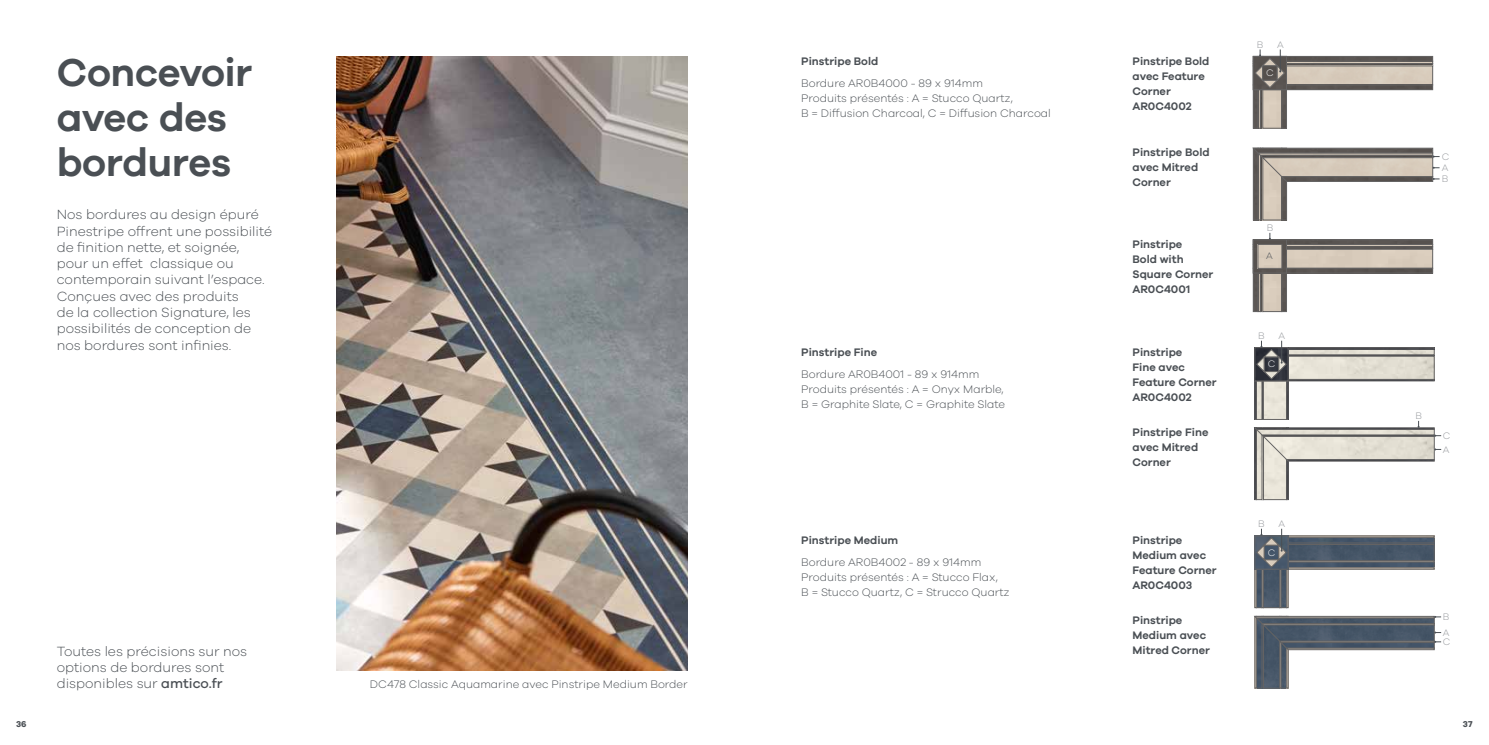
<style>
.page{position:relative;width:1489px;height:745px;background:#fff}
.page>*{position:absolute;margin:0;border:0;box-sizing:border-box;transform-origin:0 0}
.t1{font:600 40px/45px "Galano Grotesque";letter-spacing:-.01em;color:#4a4f54}
.t2{font:300 13.75px/16.2px "Galano Grotesque";color:#4a4f54}
.t3{font:300 11.25px/15px "Galano Grotesque";color:#4a4f54}
.t4{font:600 11.25px/15px "Galano Grotesque";color:#4a4f54}
.t5{font:300 9.75px/13.8px "Galano Grotesque";color:#929599}
.t6{font:300 9.75px "Galano Grotesque";color:#fff}
.t7{font:300 9.75px "Galano Grotesque";color:#4a4f54}
.t8{font:700 8.75px "Galano Grotesque";color:#4a4f54}
.s1{font-weight:500}
</style>
<div class="page">
<img style="left:337px;top:57px;width:350px;height:613px">
<img style="left:1264px;top:90px;width:20px;height:36px">
<div style="left:1257px;top:56px;width:3px;height:72px;border:1px solid #646363"></div>
<div style="left:1260px;top:56px;width:2px;height:72px;border:1px solid #646363"></div>
<div style="left:1262px;top:56px;width:19px;height:72px;border:1px solid #646363"></div>
<div style="left:1281px;top:56px;width:5px;height:72px;border:1px solid #646363"></div>
<div style="left:1253px;top:56px;width:4px;height:72px;border:1px solid #646363"></div>
<img style="left:1286px;top:58px;width:144px;height:30px">
<div style="left:1253px;top:61px;width:179px;height:3px;border:1px solid #646363"></div>
<div style="left:1253px;top:63px;width:179px;height:3px;border:1px solid #646363"></div>
<div style="left:1253px;top:66px;width:179px;height:19px;border:1px solid #646363"></div>
<div style="left:1253px;top:85px;width:179px;height:5px;border:1px solid #646363"></div>
<div style="left:1253px;top:56px;width:179px;height:5px;border:1px solid #646363"></div>
<div style="left:1253px;top:56px;width:33px;height:34px;border:1px solid #646363"></div>
<img style="left:1264px;top:181px;width:20px;height:37px">
<div style="left:1257px;top:148px;width:3px;height:72px;border:1px solid #646363"></div>
<div style="left:1260px;top:148px;width:2px;height:72px;border:1px solid #646363"></div>
<div style="left:1262px;top:148px;width:19px;height:72px;border:1px solid #646363"></div>
<div style="left:1281px;top:148px;width:5px;height:72px;border:1px solid #646363"></div>
<div style="left:1253px;top:148px;width:4px;height:72px;border:1px solid #646363"></div>
<img style="left:1264px;top:273px;width:20px;height:36px">
<div style="left:1257px;top:239px;width:3px;height:72px;border:1px solid #646363"></div>
<div style="left:1260px;top:239px;width:2px;height:72px;border:1px solid #646363"></div>
<div style="left:1262px;top:239px;width:19px;height:72px;border:1px solid #646363"></div>
<div style="left:1281px;top:239px;width:5px;height:72px;border:1px solid #646363"></div>
<div style="left:1253px;top:239px;width:4px;height:72px;border:1px solid #646363"></div>
<img style="left:1286px;top:241px;width:144px;height:30px">
<div style="left:1253px;top:244px;width:179px;height:3px;border:1px solid #646363"></div>
<div style="left:1253px;top:247px;width:179px;height:2px;border:1px solid #646363"></div>
<div style="left:1253px;top:249px;width:179px;height:19px;border:1px solid #646363"></div>
<div style="left:1253px;top:268px;width:179px;height:5px;border:1px solid #646363"></div>
<div style="left:1253px;top:239px;width:179px;height:5px;border:1px solid #646363"></div>
<img style="left:1255px;top:241px;width:29px;height:30px">
<div style="left:1253px;top:239px;width:33px;height:34px;border:1px solid #646363"></div>
<img style="left:1259px;top:246px;width:20px;height:20px">
<div style="left:1257px;top:244px;width:24px;height:24px;border:1px solid #646363"></div>
<svg style="left:1253px;top:148px;width:186px;height:33px;background:#a39b92"></svg>
<svg style="left:1254px;top:49px;width:30px;height:39px"></svg>
<div style="left:1261px;top:347px;width:2px;height:72px;border:1px solid #646363"></div>
<div style="left:1256px;top:347px;width:5px;height:72px;border:1px solid #646363"></div>
<div style="left:1263px;top:347px;width:23px;height:72px;border:1px solid #646363"></div>
<div style="left:1254px;top:347px;width:2px;height:72px;border:1px solid #646363"></div>
<div style="left:1286px;top:347px;width:1px;height:72px;border:1px solid #646363"></div>
<img style="left:1287px;top:351px;width:144px;height:26px">
<div style="left:1254px;top:354px;width:179px;height:2px;border:1px solid #646363"></div>
<div style="left:1254px;top:349px;width:179px;height:5px;border:1px solid #646363"></div>
<div style="left:1254px;top:356px;width:179px;height:23px;border:1px solid #646363"></div>
<div style="left:1254px;top:347px;width:179px;height:2px;border:1px solid #646363"></div>
<div style="left:1254px;top:379px;width:179px;height:2px;border:1px solid #646363"></div>
<div style="left:1254px;top:347px;width:33px;height:34px;border:1px solid #646363"></div>
<div style="left:1256px;top:427px;width:5px;height:72px;border:1px solid #646363"></div>
<div style="left:1263px;top:427px;width:23px;height:72px;border:1px solid #646363"></div>
<div style="left:1254px;top:427px;width:2px;height:72px;border:1px solid #646363"></div>
<div style="left:1286px;top:427px;width:2px;height:72px;border:1px solid #646363"></div>
<svg style="left:1254px;top:420px;width:186px;height:41px"></svg>
<svg style="left:1256px;top:340px;width:30px;height:39px"></svg>
<div style="left:1287px;top:539px;width:144px;height:26px;background:#455668"></div>
<div style="left:1254px;top:542px;width:179px;height:2px;border:1px solid #646363"></div>
<div style="left:1254px;top:560px;width:179px;height:1px;border:1px solid #646363"></div>
<div style="left:1254px;top:537px;width:179px;height:5px;border:1px solid #646363"></div>
<div style="left:1254px;top:561px;width:179px;height:6px;border:1px solid #646363"></div>
<div style="left:1254px;top:544px;width:179px;height:16px;border:1px solid #646363"></div>
<div style="left:1254px;top:535px;width:179px;height:2px;border:1px solid #646363"></div>
<div style="left:1254px;top:567px;width:179px;height:2px;border:1px solid #646363"></div>
<img style="left:1258px;top:569px;width:26px;height:36px">
<div style="left:1279px;top:535px;width:1px;height:72px;border:1px solid #646363"></div>
<div style="left:1261px;top:535px;width:2px;height:72px;border:1px solid #646363"></div>
<div style="left:1280px;top:535px;width:6px;height:72px;border:1px solid #646363"></div>
<div style="left:1256px;top:535px;width:5px;height:72px;border:1px solid #646363"></div>
<div style="left:1263px;top:535px;width:16px;height:72px;border:1px solid #646363"></div>
<div style="left:1286px;top:535px;width:1px;height:72px;border:1px solid #646363"></div>
<div style="left:1254px;top:535px;width:2px;height:72px;border:1px solid #646363"></div>
<div style="left:1254px;top:535px;width:33px;height:34px;border:1px solid #646363"></div>
<img style="left:1258px;top:649px;width:26px;height:36px">
<div style="left:1279px;top:616px;width:1px;height:71px;border:1px solid #646363"></div>
<div style="left:1261px;top:616px;width:2px;height:71px;border:1px solid #646363"></div>
<div style="left:1280px;top:616px;width:6px;height:71px;border:1px solid #646363"></div>
<div style="left:1256px;top:616px;width:5px;height:71px;border:1px solid #646363"></div>
<div style="left:1263px;top:616px;width:16px;height:71px;border:1px solid #646363"></div>
<div style="left:1286px;top:616px;width:2px;height:71px;border:1px solid #646363"></div>
<div style="left:1254px;top:616px;width:2px;height:71px;border:1px solid #646363"></div>
<svg style="left:1254px;top:615px;width:186px;height:34px;background:#5a6570"></svg>
<svg style="left:1256px;top:528px;width:30px;height:39px"></svg>
<h1 class="t1" style="left:57px;top:48px;width:197px">Concevoir avec des bordures</h1>
<p class="t2" style="left:57px;top:206px;width:217px">Nos bordures au design épuré<br>Pinestripe offrent une possibilité de finition nette, et soignée, pour un effet classique ou contemporain suivant l’espace.<br>Conçues avec des produits<br>de la collection Signature, les possibilités de conception de nos bordures sont infinies.</p>
<p class="t2" style="left:57px;top:642px;width:192px">Toutes les précisions sur nos options de bordures sont disponibles sur <span class="s1">amtico.fr</span></p>
<p class="t3" style="left:370px;top:676px;width:319px">DC478 Classic Aquamarine avec Pinstripe Medium Border</p>
<p class="t4" style="left:801px;top:53px;width:79px">Pinstripe Bold</p>
<p class="t3" style="left:801px;top:75px;width:251px">Bordure AR0B4000 - 89 x 914mm<br>Produits présentés : A = Stucco Quartz,<br>B = Diffusion Charcoal, C = Diffusion Charcoal</p>
<p class="t4" style="left:801px;top:344px;width:77px">Pinstripe Fine</p>
<p class="t3" style="left:801px;top:366px;width:205px">Bordure AR0B4001 - 89 x 914mm<br>Produits présentés : A = Onyx Marble,<br>B = Graphite Slate, C = Graphite Slate</p>
<p class="t4" style="left:801px;top:532px;width:99px">Pinstripe Medium</p>
<p class="t3" style="left:801px;top:554px;width:210px">Bordure AR0B4002 - 89 x 914mm<br>Produits présentés : A = Stucco Flax,<br>B = Stucco Quartz, C = Strucco Quartz</p>
<p class="t4" style="left:1132px;top:53px;width:78px">Pinstripe Bold avec Feature<br>Corner<br>AR0C4002</p>
<p class="t4" style="left:1132px;top:144px;width:79px">Pinstripe Bold avec Mitred<br>Corner</p>
<p class="t4" style="left:1132px;top:236px;width:82px">Pinstripe<br>Bold with<br>Square Corner<br>AR0C4001</p>
<p class="t5" style="left:1256px;top:37px;width:8px">B</p>
<p class="t5" style="left:1276px;top:37px;width:8px">A</p>
<p class="t6" style="left:1265px;top:67px;width:9px">C</p>
<p class="t5" style="left:1266px;top:220px;width:8px">B</p>
<p class="t7" style="left:1265px;top:250px;width:8px">A</p>
<p class="t5" style="left:1258px;top:328px;width:8px">B</p>
<p class="t5" style="left:1278px;top:328px;width:8px">A</p>
<p class="t5" style="left:1441px;top:149px;width:9px">C</p>
<p class="t5" style="left:1441px;top:172px;width:8px">B</p>
<p class="t5" style="left:1441px;top:161px;width:8px">A</p>
<p class="t4" style="left:1132px;top:344px;width:86px">Pinstripe<br>Fine avec<br>Feature Corner<br>AR0C4002</p>
<p class="t4" style="left:1132px;top:424px;width:77px">Pinstripe Fine avec Mitred<br>Corner</p>
<p class="t5" style="left:1442px;top:428px;width:9px">C<br>A</p>
<p class="t6" style="left:1267px;top:358px;width:9px">C</p>
<p class="t5" style="left:1415px;top:408px;width:8px">B</p>
<p class="t4" style="left:1132px;top:532px;width:86px">Pinstripe<br>Medium avec<br>Feature Corner<br>AR0C4003</p>
<p class="t4" style="left:1132px;top:612px;width:79px">Pinstripe<br>Medium avec<br>Mitred Corner</p>
<p class="t5" style="left:1258px;top:516px;width:8px">B</p>
<p class="t5" style="left:1278px;top:516px;width:8px">A</p>
<p class="t6" style="left:1267px;top:546px;width:9px">C</p>
<p class="t5" style="left:1442px;top:609px;width:8px">B</p>
<p class="t5" style="left:1442px;top:634px;width:9px">C</p>
<p class="t5" style="left:1442px;top:625px;width:8px">A</p>
<p class="t8" style="left:16px;top:718px;width:12px">36</p>
<p class="t8" style="left:1462px;top:718px;width:11px">37</p>
</div>
